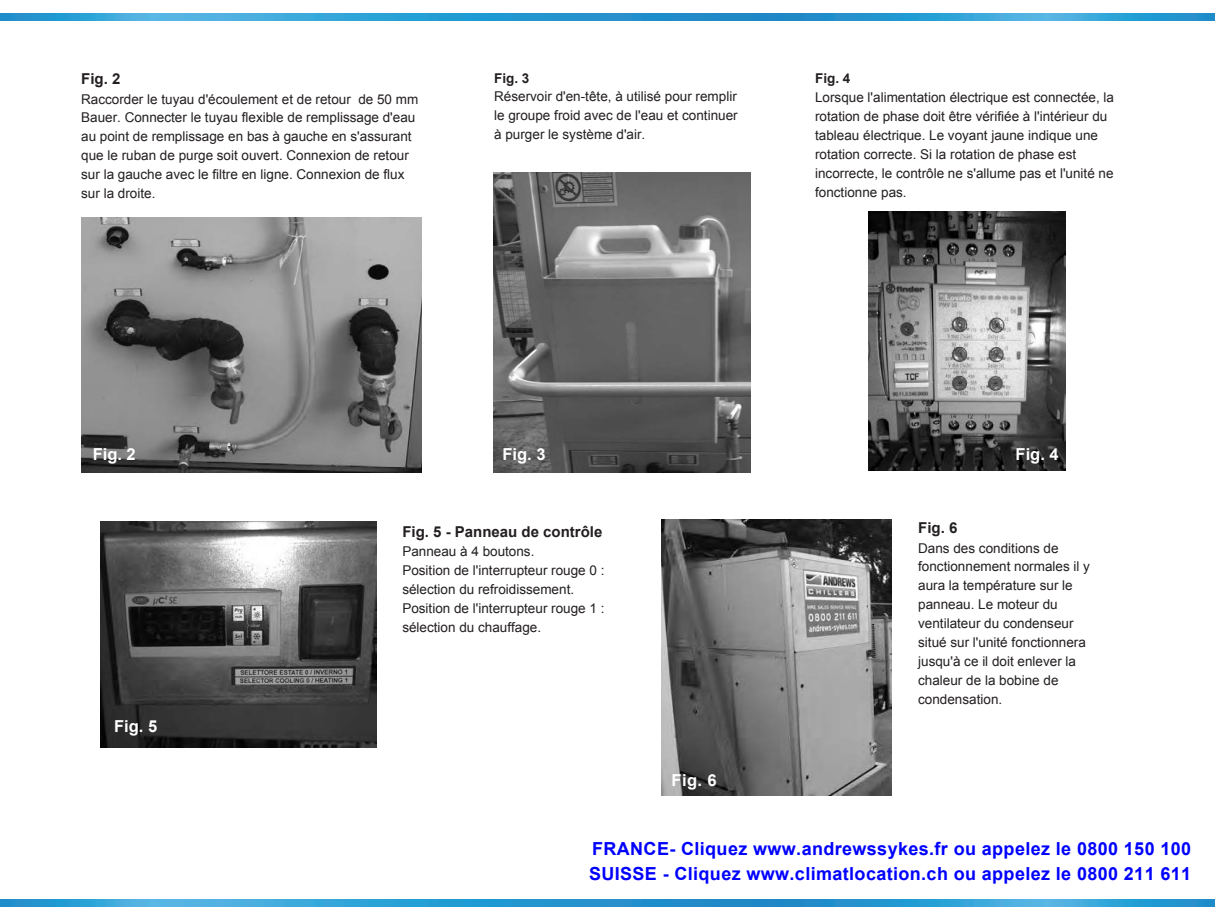
<style>
.page{position:relative;width:1215px;height:918px;background:#fff}
.page>*{position:absolute;margin:0;border:0;box-sizing:border-box;transform-origin:0 0}
.t1{font:700 18px/25.2px "Arial";letter-spacing:.02em;color:#00f}
.t2{font:700 16.5px "Arial";color:#fff}
.t3{font:700 15px "Arial";color:#231f20}
.t4{font:13.5px/18.9px "Arial";color:#231f20}
.t5{font:700 13.5px "Arial";color:#231f20}
</style>
<div class="page">
<img style="left:0;top:900px;width:1215px;height:6px">
<img style="left:0;top:14px;width:1215px;height:6px">
<img style="left:493px;top:173px;width:257px;height:300px">
<img style="left:869px;top:211px;width:196px;height:260px">
<img style="left:100px;top:522px;width:276px;height:225px">
<img style="left:81px;top:217px;width:340px;height:256px">
<img style="left:662px;top:519px;width:229px;height:276px">
<p class="t3" style="left:81px;top:69px;width:41px">Fig. 2</p>
<p class="t4" style="left:81px;top:89px;width:339px">Raccorder le tuyau d'écoulement et de retour de 50 mm Bauer. Connecter le tuyau flexible de remplissage d'eau au point de remplissage en bas à gauche en s'assurant que le ruban de purge soit ouvert. Connexion de retour sur la gauche avec le filtre en ligne. Connexion de flux sur la droite.</p>
<p class="t5" style="left:494px;top:69px;width:37px">Fig. 3</p>
<p class="t4" style="left:494px;top:87px;width:245px;text-align:justify">Réservoir d'en-tête, à utilisé pour remplir le groupe froid avec de l'eau et continuer à purger le système d'air.</p>
<p class="t5" style="left:815px;top:69px;width:37px">Fig. 4</p>
<p class="t4" style="left:815px;top:88px;width:300px">Lorsque l'alimentation électrique est connectée, la rotation de phase doit être vérifiée à l'intérieur du tableau électrique. Le voyant jaune indique une rotation correcte. Si la rotation de phase est incorrecte, le contrôle ne s'allume pas et l'unité ne fonctionne pas.</p>
<p class="t2" style="left:93px;top:443px;width:45px">Fig. 2</p>
<p class="t2" style="left:503px;top:443px;width:45px">Fig. 3</p>
<p class="t2" style="left:114px;top:715px;width:45px">Fig. 5</p>
<p class="t3" style="left:402px;top:522px;width:202px">Fig. 5 - Panneau de contrôle</p>
<p class="t4" style="left:402px;top:542px;width:204px">Panneau à 4 boutons.<br>Position de l'interrupteur rouge 0 : sélection du refroidissement.<br>Position de l'interrupteur rouge 1 : sélection du chauffage.</p>
<p class="t2" style="left:672px;top:769px;width:46px">Fig. 6</p>
<p class="t2" style="left:1016px;top:443px;width:45px">Fig. 4</p>
<p class="t3" style="left:918px;top:518px;width:41px">Fig. 6</p>
<p class="t4" style="left:918px;top:538px;width:173px">Dans des conditions de fonctionnement normales il y aura la température sur le panneau. Le moteur du ventilateur du condenseur situé sur l'unité fonctionnera jusqu'à ce il doit enlever la chaleur de la bobine de condensation.</p>
<h1 class="t1" style="left:589px;top:836px;width:604px">FRANCE- Cliquez www.andrewssykes.fr ou appelez le 0800 150 100<br>SUISSE - Cliquez www.climatlocation.ch ou appelez le 0800 211 611</h1>
</div>
